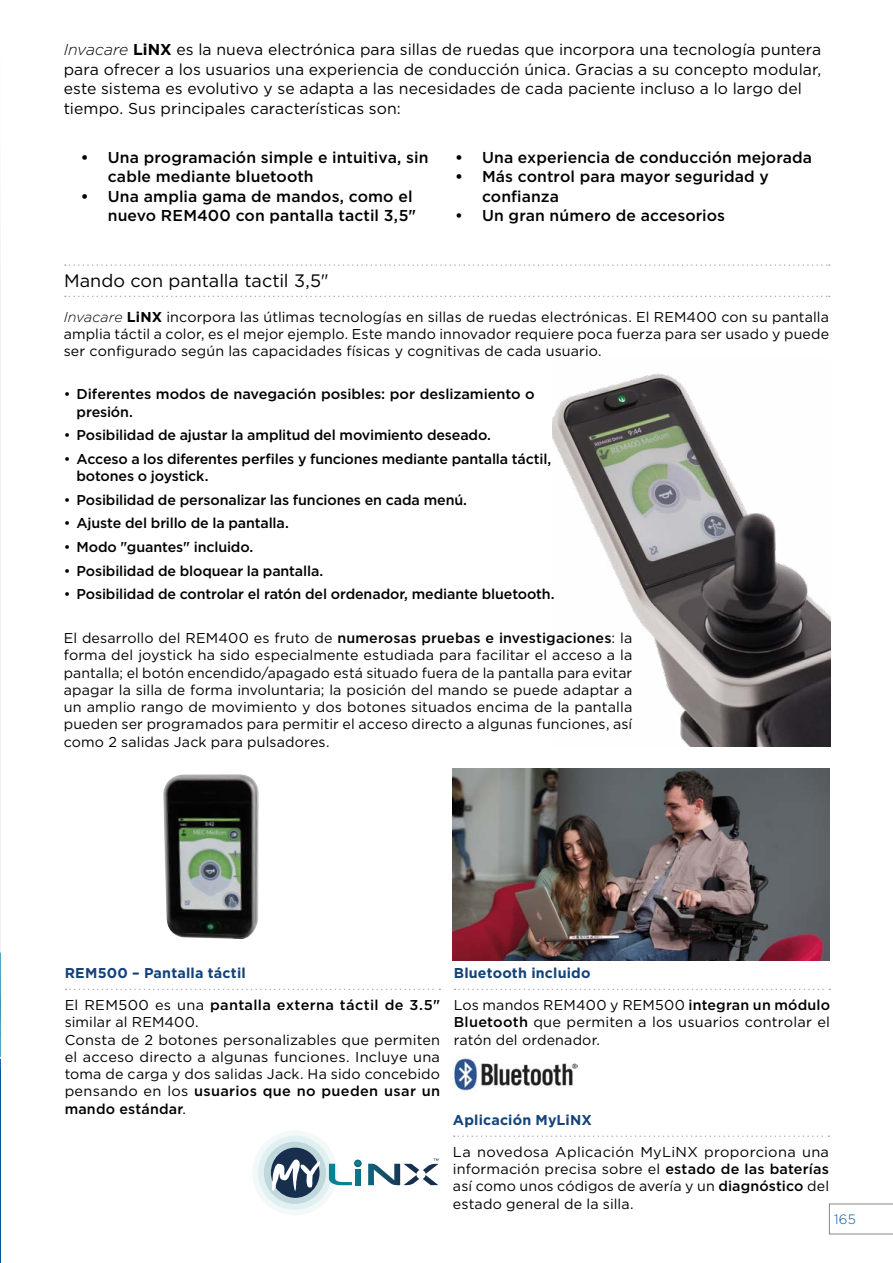
<style>
.page{position:relative;width:893px;height:1263px;background:#fff}
.page>*{position:absolute;margin:0;border:0;box-sizing:border-box;transform-origin:0 0}
.t1{font:18px "Gotham";color:#000}
.t2{font:15.75px/19.5px "Gotham";letter-spacing:.005em;color:#000}
.t3{font:500 15.75px/19.5px "Gotham";letter-spacing:.005em;color:#000}
.t4{font:14.25px/17.2px "Gotham";letter-spacing:.01em;color:#000;text-align:justify}
.t5{font:500 14.25px/17.2px "Gotham";letter-spacing:-.01em;color:#000}
.t6{font:700 14.25px "Gotham";letter-spacing:.015em;color:#14427a}
.t7{font:300 13.5px "Gotham";color:#0755a0}
.s1{font-weight:300;font-style:italic}
.s2{font-weight:700}
.s3{font-weight:400}
.s4{font-weight:500}
</style>
<div class="page">
<svg style="left:65px;top:264px;width:765px;height:2px"></svg>
<svg style="left:65px;top:296px;width:765px;height:1px"></svg>
<svg style="left:454px;top:989px;width:376px;height:1px"></svg>
<img style="left:453px;top:768px;width:376px;height:192px">
<svg style="left:454px;top:1135px;width:375px;height:2px"></svg>
<div style="left:252px;top:1130px;width:85px;height:85px;background:#f3f9f9;border-radius:50%"></div>
<div style="left:258px;top:1136px;width:74px;height:74px;background:#e1f1f1;border-radius:50%"></div>
<div style="left:264px;top:1142px;width:62px;height:62px;background:#c0d7db;border-radius:50%"></div>
<svg style="left:329px;top:1159px;width:33px;height:26px"></svg>
<svg style="left:368px;top:1158px;width:71px;height:27px"></svg>
<svg style="left:271px;top:1147px;width:49px;height:51px"></svg>
<img style="left:0;top:359px;width:1px;height:591px">
<div style="left:0;top:0;width:12px;height:359px;background:#f8f8f8"></div>
<svg style="left:0;top:950px;width:1px;height:313px"></svg>
<svg style="left:829px;top:1204px;width:64px;height:30px"></svg>
<div style="left:1px;top:0;width:20px;height:1263px;background:#fff"></div>
<img style="left:553px;top:373px;width:277px;height:374px">
<svg style="left:65px;top:989px;width:375px;height:1px"></svg>
<img style="left:163px;top:774px;width:96px;height:165px">
<img style="left:453px;top:1058px;width:124px;height:33px">
<p class="t2" style="left:64px;top:39px;width:759px"><span class="s1">Invacare</span> <span class="s2">LiNX</span> es la nueva electrónica para sillas de ruedas que incorpora una tecnología puntera para ofrecer a los usuarios una experiencia de conducción única. Gracias a su concepto modular, este sistema es evolutivo y se adapta a las necesidades de cada paciente incluso a lo largo del tiempo. Sus principales características son:</p>
<p class="t3" style="left:108px;top:147px;width:322px;text-indent:-27px"><span class="s2">•</span> Una programación simple e intuitiva, sin cable mediante bluetooth</p>
<p class="t3" style="left:81px;top:186px;width:337px;text-align:right"><span class="s2">•</span> Una amplia gama de mandos, como el nuevo REM400 con pantalla tactil 3,5"</p>
<p class="t1" style="left:64px;top:269px;width:266px">Mando con pantalla tactil 3,5"</p>
<p class="t3" style="left:455px;top:147px;width:359px"><span class="s2">•</span> Una experiencia de conducción mejorada</p>
<p class="t3" style="left:482px;top:167px;width:288px;text-indent:-27px"><span class="s2">•</span> Más control para mayor seguridad y confianza</p>
<p class="t3" style="left:455px;top:206px;width:272px">• Un gran número de accesorios</p>
<p class="t4" style="left:64px;top:308px;width:767px"><span class="s1">Invacare</span> <span class="s2">LiNX</span> incorpora las útlimas tecnologías en sillas de ruedas electrónicas. El REM400 con su pantalla amplia táctil a color, es el mejor ejemplo. Este mando innovador requiere poca fuerza para ser usado y puede ser configurado según las capacidades físicas y cognitivas de cada usuario.</p>
<p class="t5" style="left:77px;top:385px;width:460px;text-indent:-13px"><span class="s3">•</span> Diferentes modos de navegación posibles: por deslizamiento o presión.</p>
<p class="t5" style="left:64px;top:426px;width:429px"><span class="s3">•</span> Posibilidad de ajustar la amplitud del movimiento deseado.</p>
<p class="t5" style="left:77px;top:450px;width:476px;text-indent:-13px"><span class="s3">•</span> Acceso a los diferentes perfiles y funciones mediante pantalla táctil, botones o joystick.</p>
<p class="t5" style="left:64px;top:491px;width:405px"><span class="s3">•</span> Posibilidad de personalizar las funciones en cada menú.</p>
<p class="t5" style="left:64px;top:514px;width:227px"><span class="s3">•</span> Ajuste del brillo de la pantalla.</p>
<p class="t5" style="left:64px;top:538px;width:191px"><span class="s3">•</span> Modo "guantes" incluido.</p>
<p class="t5" style="left:64px;top:562px;width:261px"><span class="s3">•</span> Posibilidad de bloquear la pantalla.</p>
<p class="t5" style="left:64px;top:585px;width:492px"><span class="s3">•</span> Posibilidad de controlar el ratón del ordenador, mediante bluetooth.</p>
<p class="t4" style="left:64px;top:629px;width:570px">El desarrollo del REM400 es fruto de <span class="s4">numerosas pruebas e investigaciones</span>: la forma del joystick ha sido especialmente estudiada para facilitar el acceso a la pantalla; el botón encendido/apagado está situado fuera de la pantalla para evitar apagar la silla de forma involuntaria; la posición del mando se puede adaptar a un amplio rango de movimiento y dos botones situados encima de la pantalla pueden ser programados para permitir el acceso directo a algunas funciones, así como 2 salidas Jack para pulsadores.</p>
<p class="t6" style="left:65px;top:963px;width:183px">REM500 – Pantalla táctil</p>
<p class="t4" style="left:65px;top:996px;width:377px;text-align:left">El REM500 es una <span class="s4">pantalla externa táctil de 3.5" </span>similar al REM400.<br>Consta de 2 botones personalizables que permiten el acceso directo a algunas funciones. Incluye una toma de carga y dos salidas Jack. Ha sido concebido pensando en los <span class="s4">usuarios que no pueden usar un mando estándar</span>.</p>
<p class="t6" style="left:454px;top:963px;width:138px">Bluetooth incluido</p>
<p class="t4" style="left:454px;top:996px;width:378px">Los mandos REM400 y REM500 <span class="s4">integran un módulo Bluetooth</span> que permiten a los usuarios controlar el ratón del ordenador.</p>
<p class="t6" style="left:453px;top:1110px;width:140px">Aplicación MyLiNX</p>
<p class="t4" style="left:453px;top:1143px;width:378px">La novedosa Aplicación MyLiNX proporciona una información precisa sobre el <span class="s4">estado de las baterías </span>así como unos códigos de avería y un <span class="s4">diagnóstico</span> del estado general de la silla.</p>
<p class="t7" style="left:834px;top:1211px;width:23px">165</p>
</div>
